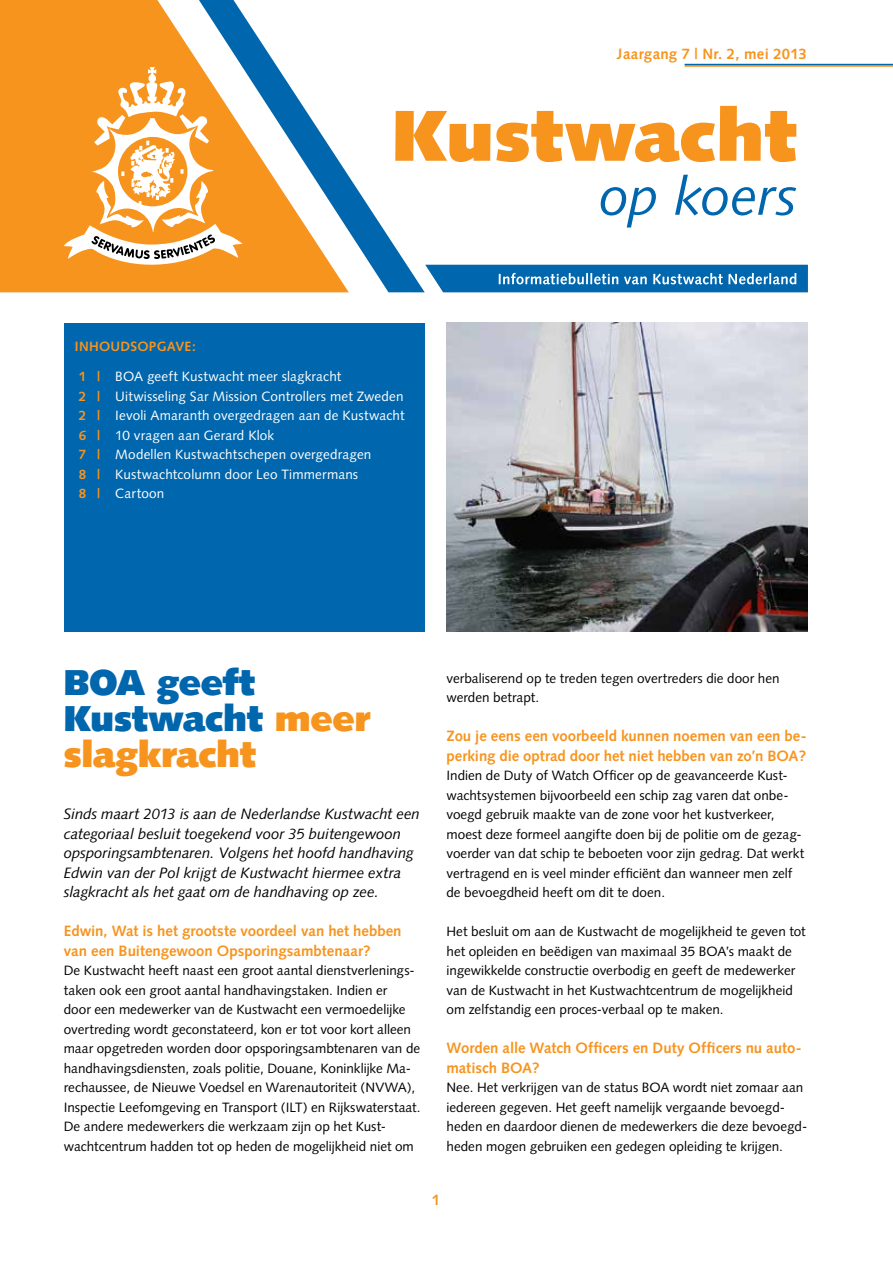
<style>
.page{position:relative;width:893px;height:1263px;background:#fff}
.page>*{position:absolute;margin:0;border:0;box-sizing:border-box;transform-origin:0 0}
.t1{font:900 36px/36px "Syntax";letter-spacing:-.005em;color:#0066ad}
.t2{font:700 15px/19.5px "Syntax";color:#f7941e}
.t3{font:italic 15px/19.5px "Syntax";letter-spacing:-.005em;color:#000}
.t4{font:13.5px/19.5px "Syntax";color:#000}
.t5{font:13.5px/19.5px "Syntax";letter-spacing:.01em;color:#fff}
.t6{font:700 13.5px "Syntax";letter-spacing:.02em;color:#f7941e}
.s1{font-weight:700;color:#f7941e}
.s2{color:#f7941e}
</style>
<div class="page">
<div style="left:64px;top:323px;width:361px;height:308px;background:#0066ad"></div>
<img style="left:446px;top:323px;width:362px;height:308px">
<div style="left:0;top:0;width:83px;height:292px;background:#f7941e"></div>
<div style="left:64px;top:67px;width:20px;height:203px;background:#f7941e"></div>
<svg style="left:84px;top:0;width:341px;height:292px"></svg>
<svg style="left:395px;top:106px;width:401px;height:56px"></svg>
<svg style="left:601px;top:175px;width:195px;height:52px"></svg>
<svg style="left:425px;top:265px;width:383px;height:27px;background:#227ab8"></svg>
<hr style="left:685px;top:65px;width:208px;height:2px;background:#f7941e">
<hr style="left:685px;top:64px;width:208px;height:1px;background:#0066ad">
<p class="t2" style="left:617px;top:44px;width:191px">Jaargang 7 | Nr. 2, mei 2013</p>
<p class="t6" style="left:75px;top:339px;width:123px">INHOUDSOPGAVE:</p>
<p class="t5" style="left:79px;top:367px;width:327px"><span class="s1">1 |</span> BOA geeft Kustwacht meer slagkracht<br><span class="s1">2 |</span> Uitwisseling Sar Mission Controllers met Zweden <span class="s1">2 |</span> Ievoli Amaranth overgedragen aan de Kustwacht <span class="s1">6 |</span> 10 vragen aan Gerard Klok<br><span class="s1">7 |</span> Modellen Kustwachtschepen overgedragen<br><span class="s1">8 |</span> Kustwachtcolumn door Leo Timmermans<br><span class="s1">8 |</span> Cartoon</p>
<h1 class="t1" style="left:64px;top:664px;width:308px">BOA geeft<br>Kustwacht <span class="s2">meer slagkracht</span></h1>
<p class="t3" style="left:64px;top:804px;width:358px">Sinds maart 2013 is aan de Nederlandse Kustwacht een categoriaal besluit toegekend voor 35 buitengewoon opsporingsambtenaren. Volgens het hoofd handhaving Edwin van der Pol krijgt de Kustwacht hiermee extra slagkracht als het gaat om de handhaving op zee.</p>
<p class="t2" style="left:64px;top:921px;width:339px">Edwin, Wat is het grootste voordeel van het hebben van een Buitengewoon Opsporingsambtenaar?</p>
<p class="t4" style="left:64px;top:961px;width:358px">De Kustwacht heeft naast een groot aantal dienstverlenings&shy;taken ook een groot aantal handhavingstaken. Indien er<br>door een medewerker van de Kustwacht een vermoedelijke overtreding wordt geconstateerd, kon er tot voor kort alleen maar opgetreden worden door opsporingsambtenaren van de handhavingsdiensten, zoals politie, Douane, Koninklijke Ma&shy;rechaussee, de Nieuwe Voedsel en Warenautoriteit (NVWA), Inspectie Leefomgeving en Transport (ILT) en Rijkswaterstaat.<br>De andere medewerkers die werkzaam zijn op het Kust&shy;wachtcentrum hadden tot op heden de mogelijkheid niet om</p>
<p class="t4" style="left:446px;top:668px;width:335px">verbaliserend op te treden tegen overtreders die door hen werden betrapt.</p>
<p class="t2" style="left:446px;top:726px;width:362px">Zou je eens een voorbeeld kunnen noemen van een be&shy;perking die optrad door het niet hebben van zo’n BOA?</p>
<p class="t4" style="left:446px;top:766px;width:359px">Indien de Duty of Watch Officer op de geavanceerde Kust&shy;wachtsystemen bijvoorbeeld een schip zag varen dat onbe&shy;voegd gebruik maakte van de zone voor het kustverkeer, moest deze formeel aangifte doen bij de politie om de gezag&shy;voerder van dat schip te beboeten voor zijn gedrag. Dat werkt vertragend en is veel minder efficiënt dan wanneer men zelf de bevoegdheid heeft om dit te doen.</p>
<p class="t4" style="left:446px;top:922px;width:361px">Het besluit om aan de Kustwacht de mogelijkheid te geven tot het opleiden en beëdigen van maximaal 35 BOA’s maakt de ingewikkelde constructie overbodig en geeft de medewerker van de Kustwacht in het Kustwachtcentrum de mogelijkheid om zelfstandig een proces-verbaal op te maken.</p>
<p class="t2" style="left:446px;top:1038px;width:356px">Worden alle Watch Officers en Duty Officers nu auto&shy;matisch BOA?</p>
<p class="t4" style="left:446px;top:1078px;width:362px">Nee. Het verkrijgen van de status BOA wordt niet zomaar aan iedereen gegeven. Het geeft namelijk vergaande bevoegd&shy;heden en daardoor dienen de medewerkers die deze bevoegd&shy;heden mogen gebruiken een gedegen opleiding te krijgen.</p>
<p class="t2" style="left:432px;top:1190px;width:10px">1</p>
</div>
